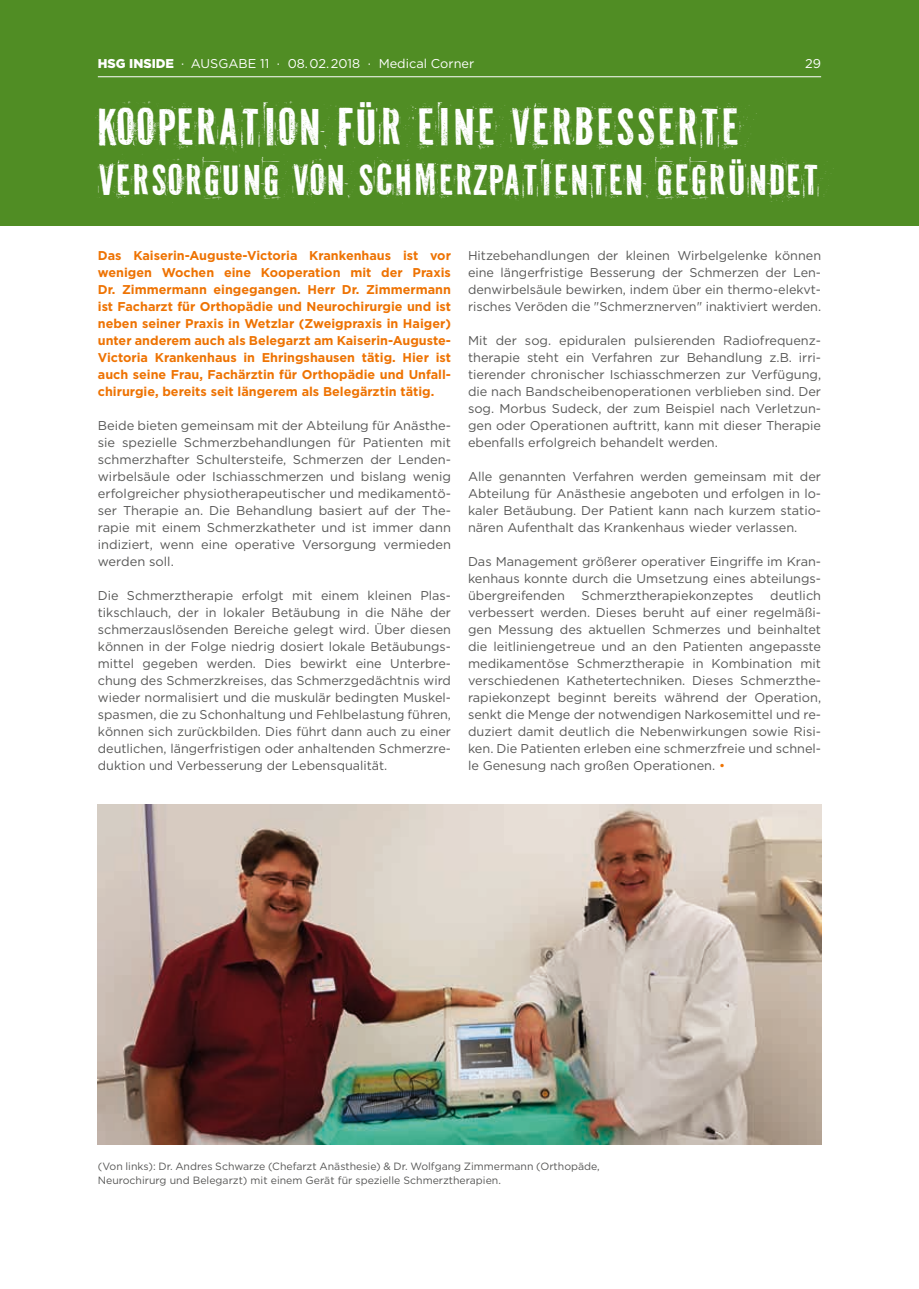
<style>
.page{position:relative;width:919px;height:1289px;background:#fff}
.page>*{position:absolute;margin:0;border:0;box-sizing:border-box;transform-origin:0 0}
.t1{font:49.5px "PF Fuel Pro";letter-spacing:-.01em;color:#fff}
.t2{font:41.25px "PF Fuel Pro";letter-spacing:-.01em;color:#fff}
.t3{font:12.75px/17px "Gotham HTF";color:#575756;text-align:justify}
.t4{font:700 12.75px/17px "Gotham HTF";color:#ee7303;text-align:justify}
.t5{font:12.75px "Gotham HTF";color:#fff}
.t6{font:10.5px/13.5px "Gotham HTF";color:#575756}
.s1{font-weight:900}
.s2{color:#ee7303}
</style>
<div class="page">
<div style="left:13px;top:0;width:905px;height:225px;background:#508d24"></div>
<hr style="left:98px;top:76px;width:723px;height:1px;background:#fff">
<div style="left:0;top:0;width:13px;height:225px;background:#508d24"></div>
<img style="left:98px;top:804px;width:723px;height:340px">
<p class="t5" style="left:98px;top:56px;width:378px"><span class="s1">HSG INSIDE</span> · AUSGABE 11 · 08.02.2018 · Medical Corner</p>
<p class="t5" style="left:805px;top:56px;width:17px">29</p>
<h1 class="t1" style="left:97px;top:91px;width:644px">KOOPERATION FÜR EINE VERBESSERTE</h1>
<h2 class="t2" style="left:97px;top:150px;width:724px">VERSORGUNG VON SCHMERZPATIENTEN GEGRÜNDET</h2>
<p class="t4" style="left:98px;top:246px;width:354px">Das Kaiserin-Auguste-Victoria Krankenhaus ist vor wenigen Wochen eine Kooperation mit der Praxis Dr. Zimmermann eingegangen. Herr Dr. Zimmermann ist Facharzt für Orthopädie und Neurochirurgie und ist neben seiner Praxis in Wetzlar (Zweigpraxis in Haiger) unter anderem auch als Belegarzt am Kaiserin-Auguste-Victoria Krankenhaus in Ehringshausen tätig. Hier ist auch seine Frau, Fachärztin für Orthopädie und Unfall&shy;chirurgie, bereits seit längerem als Belegärztin tätig.</p>
<p class="t3" style="left:98px;top:416px;width:354px">Beide bieten gemeinsam mit der Abteilung für Anästhe&shy;sie spezielle Schmerzbehandlungen für Patienten mit schmerzhafter Schultersteife, Schmerzen der Lenden&shy;wirbelsäule oder Ischiasschmerzen und bislang wenig erfolgreicher physiotherapeutischer und medikamentö&shy;ser Therapie an. Die Behandlung basiert auf der The&shy;rapie mit einem Schmerzkatheter und ist immer dann indiziert, wenn eine operative Versorgung vermieden werden soll.</p>
<p class="t3" style="left:98px;top:586px;width:354px">Die Schmerztherapie erfolgt mit einem kleinen Plas&shy;tikschlauch, der in lokaler Betäubung in die Nähe der schmerzauslösenden Bereiche gelegt wird. Über diesen können in der Folge niedrig dosiert lokale Betäubungs&shy;mittel gegeben werden. Dies bewirkt eine Unterbre&shy;chung des Schmerzkreises, das Schmerzgedächtnis wird wieder normalisiert und die muskulär bedingten Muskel&shy;spasmen, die zu Schonhaltung und Fehlbelastung führen, können sich zurückbilden. Dies führt dann auch zu einer deutlichen, längerfristigen oder anhaltenden Schmerzre&shy;duktion und Verbesserung der Lebensqualität.</p>
<p class="t3" style="left:468px;top:246px;width:354px">Hitzebehandlungen der kleinen Wirbelgelenke können eine längerfristige Besserung der Schmerzen der Len&shy;denwirbelsäule bewirken, indem über ein thermo-elekvt&shy;risches Veröden die "Schmerznerven" inaktiviert werden.</p>
<p class="t3" style="left:468px;top:331px;width:354px">Mit der sog. epiduralen pulsierenden Radiofrequenz&shy;therapie steht ein Verfahren zur Behandlung z.B. irri&shy;tierender chronischer Ischiasschmerzen zur Verfügung, die nach Bandscheibenoperationen verblieben sind. Der sog. Morbus Sudeck, der zum Beispiel nach Verletzun&shy;gen oder Operationen auftritt, kann mit dieser Therapie ebenfalls erfolgreich behandelt werden.</p>
<p class="t3" style="left:468px;top:467px;width:354px">Alle genannten Verfahren werden gemeinsam mit der Abteilung für Anästhesie angeboten und erfolgen in lo&shy;kaler Betäubung. Der Patient kann nach kurzem statio&shy;nären Aufenthalt das Krankenhaus wieder verlassen.</p>
<p class="t3" style="left:468px;top:552px;width:354px">Das Management größerer operativer Eingriffe im Kran&shy;kenhaus konnte durch die Umsetzung eines abteilungs&shy;übergreifenden</p>
<p class="t3" style="left:468px;top:586px;width:354px;text-indent:302px">deutlich verbessert werden. Dieses beruht auf einer regelmäßi&shy;gen Messung des aktuellen Schmerzes und beinhaltet die leitliniengetreue und an den Patienten angepasste medikamentöse Schmerztherapie in Kombination mit verschiedenen Kathetertechniken. Dieses Schmerzthe&shy;rapiekonzept beginnt bereits während der Operation, senkt die Menge der notwendigen Narkosemittel und re&shy;duziert damit deutlich die Nebenwirkungen sowie Risi&shy;ken. Die Patienten erleben eine schmerzfreie und schnel&shy;le Genesung nach großen Operationen. <span class="s2">•</span></p>
<p class="t3" style="left:581px;top:586px;width:174px">Schmerztherapiekonzeptes</p>
<p class="t6" style="left:98px;top:1159px;width:503px">(Von links): Dr. Andres Schwarze (Chefarzt Anästhesie) &amp; Dr. Wolfgang Zimmermann (Orthopäde,<br>Neurochirurg und Belegarzt) mit einem Gerät für spezielle Schmerztherapien.</p>
</div>
